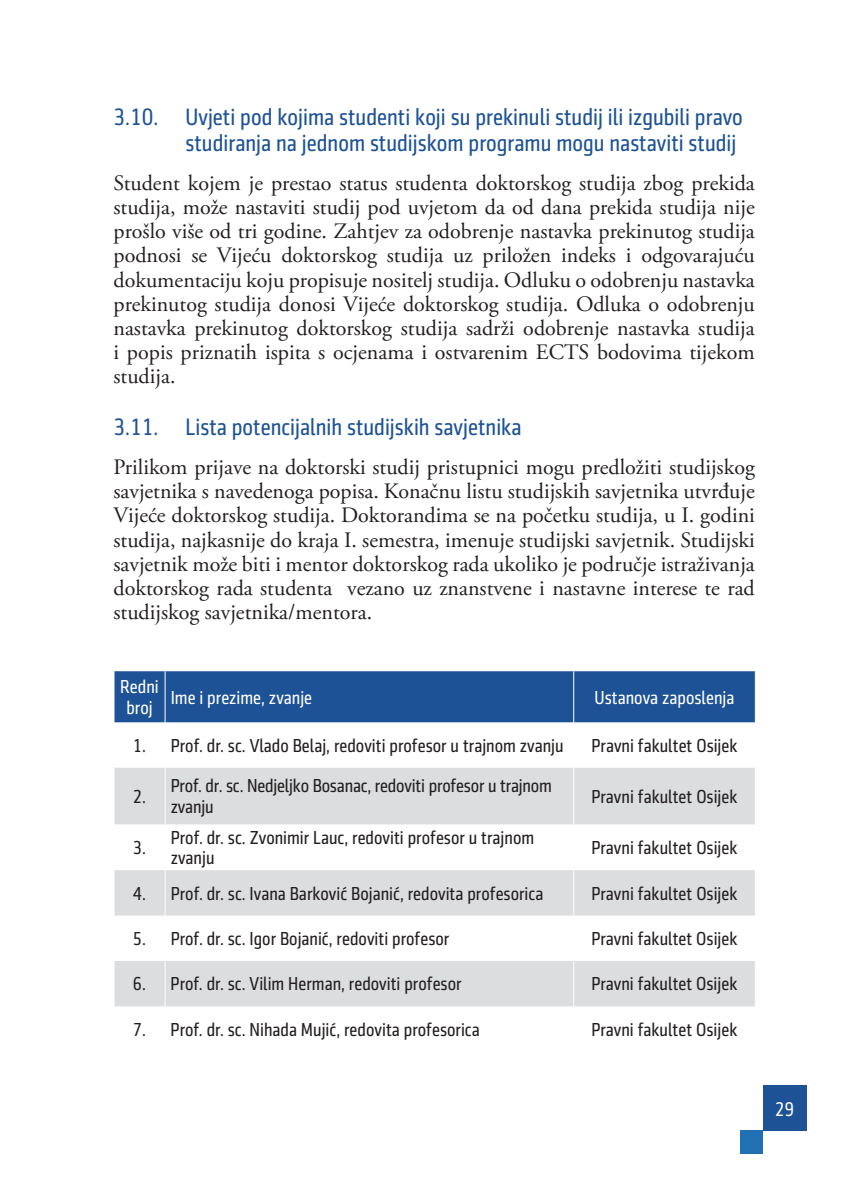
<style>
.page{position:relative;width:857px;height:1197px;background:#fff}
.page>*{position:absolute;margin:0;border:0;box-sizing:border-box;transform-origin:0 0}
.t1{font:24px/26.4px "Sentico Sans DT Cond";color:#1d5296;text-align:right}
.t2{font:22px/24.2px "Adobe Garamond Pro";color:#231f20;text-align:justify}
.t3{font:20px "Sentico Sans DT Cond";color:#fff}
.t4{font:19px/20.8px "Sentico Sans DT Cond";color:#231f20}
.t5{font:19px/20.8px "Sentico Sans DT Cond";color:#fff;text-align:center}
</style>
<div class="page">
<div style="left:740px;top:1129px;width:22px;height:24px;background:#2170b3"></div>
<div style="left:762px;top:1084px;width:43px;height:45px;background:#1d5296"></div>
<div style="left:114px;top:671px;width:640px;height:51px;background:#1d5296"></div>
<svg style="left:114px;top:767px;width:640px;height:239px;fill:#dcdddf"></svg>
<hr style="left:164px;top:671px;width:1px;height:51px;background:#fff">
<hr style="left:573px;top:671px;width:1px;height:51px;background:#fff">
<hr style="left:164px;top:767px;width:1px;height:57px;background:#fff">
<hr style="left:573px;top:767px;width:1px;height:57px;background:#fff">
<hr style="left:164px;top:824px;width:1px;height:46px;background:#fff">
<hr style="left:573px;top:824px;width:1px;height:46px;background:#fff">
<hr style="left:164px;top:870px;width:1px;height:45px;background:#fff">
<hr style="left:573px;top:870px;width:1px;height:45px;background:#fff">
<hr style="left:164px;top:915px;width:1px;height:45px;background:#fff">
<hr style="left:573px;top:915px;width:1px;height:45px;background:#fff">
<hr style="left:164px;top:960px;width:1px;height:46px;background:#fff">
<hr style="left:573px;top:960px;width:1px;height:46px;background:#fff">
<p class="t1" style="left:113px;top:103px;width:630px">3.10. Uvjeti pod kojima studenti koji su prekinuli studij ili izgubili pravo studiranja na jednom studijskom programu mogu nastaviti studij</p>
<p class="t2" style="left:113px;top:171px;width:642px">Student kojem je prestao status studenta doktorskog studija zbog prekida studija, može nastaviti studij pod uvjetom da od dana prekida studija nije prošlo više od tri godine. Zahtjev za odobrenje nastavka prekinutog studija podnosi se Vijeću doktorskog studija uz priložen indeks i odgovarajuću dokumentaciju koju propisuje nositelj studija. Odluku o odobrenju nastavka prekinutog studija donosi Vijeće doktorskog studija. Odluka o odobrenju nastavka prekinutog doktorskog studija sadrži odobrenje nastavka studija i popis priznatih ispita s ocjenama i ostvarenim ECTS bodovima tijekom studija.</p>
<p class="t1" style="left:113px;top:414px;width:409px">3.11. Lista potencijalnih studijskih savjetnika</p>
<p class="t2" style="left:113px;top:455px;width:642px">Prilikom prijave na doktorski studij pristupnici mogu predložiti studijskog savjetnika s navedenoga popisa. Konačnu listu studijskih savjetnika utvrđuje Vijeće doktorskog studija. Doktorandima se na početku studija, u I. godini studija, najkasnije do kraja I. semestra, imenuje studijski savjetnik. Studijski savjetnik može biti i mentor doktorskog rada ukoliko je područje istraživanja doktorskog rada studenta vezano uz znanstvene i nastavne interese te rad studijskog savjetnika/mentora.</p>
<p class="t5" style="left:120px;top:676px;width:40px">Redni broj</p>
<p class="t5" style="left:171px;top:686px;width:143px">Ime i prezime, zvanje</p>
<p class="t5" style="left:594px;top:686px;width:141px">Ustanova zaposlenja</p>
<p class="t4" style="left:133px;top:734px;width:432px">1. Prof. dr. sc. Vlado Belaj, redoviti profesor u trajnom zvanju</p>
<p class="t4" style="left:591px;top:734px;width:147px">Pravni fakultet Osijek</p>
<p class="t4" style="left:133px;top:785px;width:15px">2.</p>
<p class="t4" style="left:171px;top:775px;width:382px">Prof. dr. sc. Nedjeljko Bosanac, redoviti profesor u trajnom zvanju</p>
<p class="t4" style="left:591px;top:785px;width:147px">Pravni fakultet Osijek</p>
<p class="t4" style="left:133px;top:837px;width:15px">3.</p>
<p class="t4" style="left:171px;top:826px;width:365px">Prof. dr. sc. Zvonimir Lauc, redoviti profesor u trajnom zvanju</p>
<p class="t4" style="left:591px;top:837px;width:147px">Pravni fakultet Osijek</p>
<p class="t4" style="left:133px;top:882px;width:412px">4. Prof. dr. sc. Ivana Barković Bojanić, redovita profesorica</p>
<p class="t4" style="left:591px;top:882px;width:147px">Pravni fakultet Osijek</p>
<p class="t4" style="left:133px;top:928px;width:318px">5. Prof. dr. sc. Igor Bojanić, redoviti profesor</p>
<p class="t4" style="left:591px;top:928px;width:147px">Pravni fakultet Osijek</p>
<p class="t4" style="left:133px;top:973px;width:330px">6. Prof. dr. sc. Vilim Herman, redoviti profesor</p>
<p class="t4" style="left:591px;top:973px;width:147px">Pravni fakultet Osijek</p>
<p class="t4" style="left:133px;top:1018px;width:348px">7. Prof. dr. sc. Nihada Mujić, redovita profesorica</p>
<p class="t4" style="left:591px;top:1018px;width:147px">Pravni fakultet Osijek</p>
<p class="t3" style="left:774px;top:1097px;width:21px">29</p>
</div>
